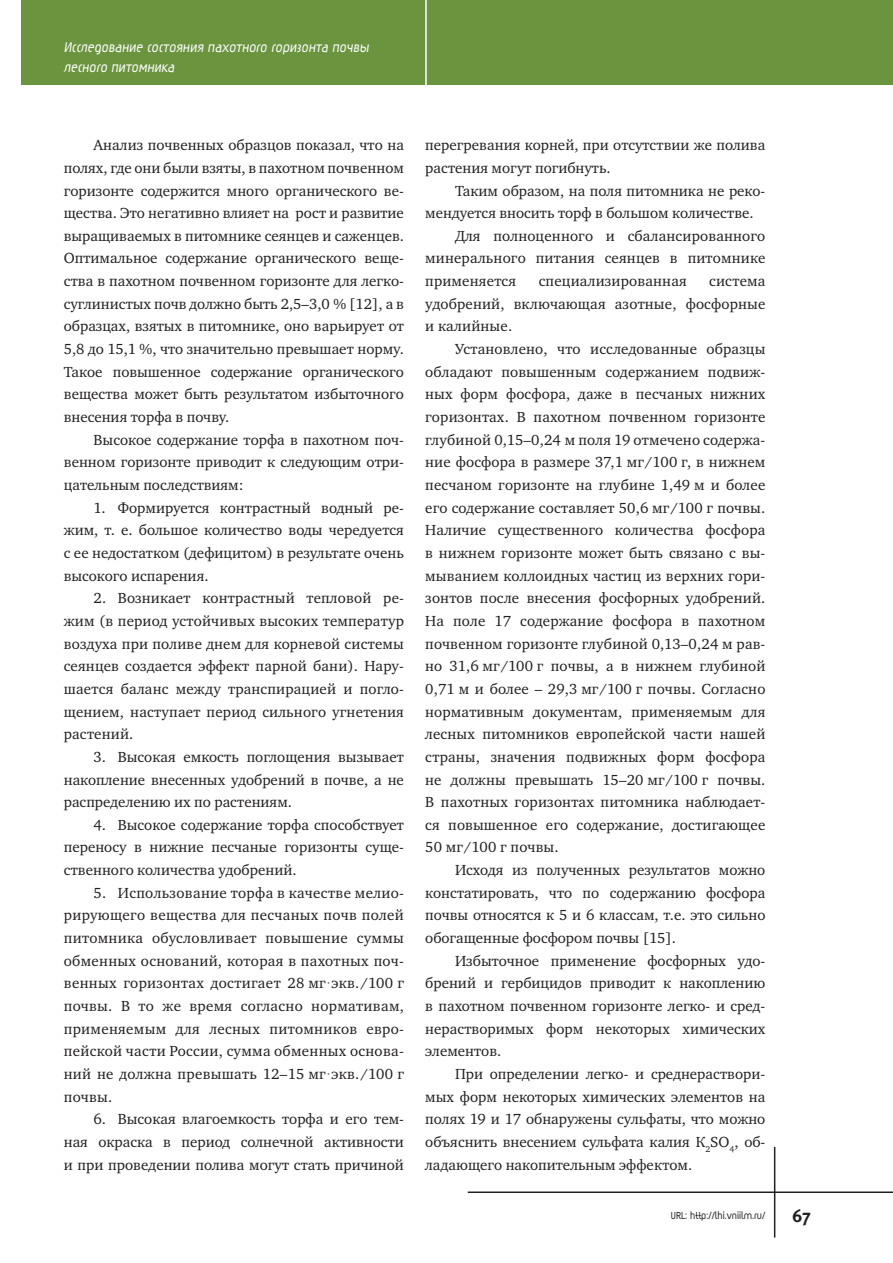
<style>
.page{position:relative;width:893px;height:1263px;background:#fff}
.page>*{position:absolute;margin:0;border:0;box-sizing:border-box;transform-origin:0 0}
.t1{font:18px "Meta Bold C";color:#231f20}
.t2{font:700 16.5px/19.8px "Magic C";color:#fff}
.Text{font:15px/22.6px "Charter C";color:#231f20;text-align:justify}
.t3{font:700 12px "Magic C";color:#231f20}
.s1{font-family:"Times New Roman"}
</style>
<div class="page">
<div style="left:21px;top:0;width:872px;height:85px;background:#6b943e"></div>
<hr style="left:425px;top:0;width:2px;height:85px;background:#fff">
<hr style="left:468px;top:1191px;width:425px;height:2px;background:#231f20">
<hr style="left:774px;top:1147px;width:1px;height:90px;background:#231f20">
<p class="t2" style="left:64px;top:39px;width:309px">Исследование состояния пахотного горизонта почвы лесного питомника</p>
<p class="Text" style="left:64px;top:134px;width:342px;text-indent:30px">Анализ почвенных образцов показал, что на полях, где они были взяты, в пахотном почвенном горизонте содержится много органического ве&shy;щества. Это негативно влияет на рост и развитие выращиваемых в питомнике сеянцев и саженцев.<br>Оптимальное содержание органического веще&shy;ства в пахотном почвенном горизонте для легко&shy;суглинистых почв должно быть 2,5–3,0 % [12], а в образцах, взятых в питомнике, оно варьирует от 5,8 до 15,1 %, что значительно превышает норму.<br>Такое повышенное содержание органического вещества может быть результатом избыточного внесения торфа в почву.</p>
<p class="Text" style="left:64px;top:428px;width:342px;text-indent:30px">Высокое содержание торфа в пахотном поч&shy;венном горизонте приводит к следующим отри&shy;цательным последствиям:</p>
<p class="Text" style="left:64px;top:496px;width:342px;text-indent:30px">1. Формируется контрастный водный ре&shy;жим, т. е. большое количество воды чередуется с ее недостатком (дефицитом) в результате очень высокого испарения.</p>
<p class="Text" style="left:64px;top:587px;width:342px;text-indent:30px">2. Возникает контрастный тепловой ре&shy;жим (в период устойчивых высоких температур воздуха при поливе днем для корневой системы сеянцев создается эффект парной бани). Нару&shy;шается баланс между транспирацией и погло&shy;щением, наступает период сильного угнетения растений.</p>
<p class="Text" style="left:64px;top:746px;width:342px;text-indent:30px">3. Высокая емкость поглощения вызывает накопление внесенных удобрений в почве, а не распределению их по растениям.</p>
<p class="Text" style="left:64px;top:813px;width:342px;text-indent:30px">4. Высокое содержание торфа способствует переносу в нижние песчаные горизонты суще&shy;ственного количества удобрений.</p>
<p class="Text" style="left:64px;top:881px;width:342px;text-indent:30px">5. Использование торфа в качестве мелио&shy;рирующего вещества для песчаных почв полей питомника обусловливает повышение суммы обменных оснований, которая в пахотных поч&shy;венных горизонтах достигает 28 мг<span class="s1">·</span>экв./100 г почвы. В то же время согласно нормативам, применяемым для лесных питомников евро&shy;пейской части России, сумма обменных основа&shy;ний не должна превышать 12–15 мг<span class="s1">·</span>экв./100 г почвы.</p>
<p class="Text" style="left:64px;top:1108px;width:342px;text-indent:30px">6. Высокая влагоемкость торфа и его тем&shy;ная окраска в период солнечной активности и при проведении полива могут стать причиной</p>
<p class="Text" style="left:425px;top:134px;width:342px">перегревания корней, при отсутствии же полива растения могут погибнуть.</p>
<p class="Text" style="left:425px;top:179px;width:342px;text-indent:30px">Таким образом, на поля питомника не реко&shy;мендуется вносить торф в большом количестве.</p>
<p class="Text" style="left:425px;top:225px;width:342px;text-indent:30px">Для полноценного и сбалансированного минерального питания сеянцев в питомнике применяется</p>
<p class="Text" style="left:425px;top:270px;width:342px;text-indent:284px">система удобрений, включающая азотные, фосфорные и калийные.</p>
<p class="Text" style="left:425px;top:338px;width:342px;text-indent:30px">Установлено, что исследованные образцы обладают повышенным содержанием подвиж&shy;ных форм фосфора, даже в песчаных нижних горизонтах. В пахотном почвенном горизонте глубиной 0,15–0,24 м поля 19 отмечено содержа&shy;ние фосфора в размере 37,1 мг/100 г, в нижнем песчаном горизонте на глубине 1,49 м и более его содержание составляет 50,6 мг/100 г почвы.<br>Наличие существенного количества фосфора в нижнем горизонте может быть связано с вы&shy;мыванием коллоидных частиц из верхних гори&shy;зонтов после внесения фосфорных удобрений.<br>На поле 17 содержание фосфора в пахотном почвенном горизонте глубиной 0,13–0,24 м рав&shy;но 31,6 мг/100 г почвы, а в нижнем глубиной 0,71 м и более – 29,3 мг/100 г почвы. Согласно нормативным документам, применяемым для лесных питомников европейской части нашей страны, значения подвижных форм фосфора не должны превышать 15–20 мг/100 г почвы.<br>В пахотных горизонтах питомника наблюдает&shy;ся повышенное его содержание, достигающее 50 мг/100 г почвы.</p>
<p class="Text" style="left:425px;top:859px;width:342px;text-indent:30px">Исходя из полученных результатов можно констатировать, что по содержанию фосфора почвы относятся к 5 и 6 классам, т.е. это сильно обогащенные фосфором почвы [15].</p>
<p class="Text" style="left:425px;top:949px;width:342px;text-indent:30px">Избыточное применение фосфорных удо&shy;брений и гербицидов приводит к накоплению в пахотном почвенном горизонте легко- и сред&shy;нерастворимых форм некоторых химических элементов.</p>
<p class="Text" style="left:425px;top:1063px;width:342px;text-indent:30px">При определении легко- и среднераствори&shy;мых форм некоторых химических элементов на полях 19 и 17 обнаружены сульфаты, что можно объяснить внесением сульфата калия К<sub>2</sub>SO<sub>4</sub>, об&shy;ладающего накопительным эффектом.</p>
<p class="Text" style="left:539px;top:270px;width:150px">специализированная</p>
<p class="t3" style="left:671px;top:1210px;width:96px">URL: http://lhi.vniilm.ru/</p>
<p class="t1" style="left:792px;top:1205px;width:20px">67</p>
</div>
